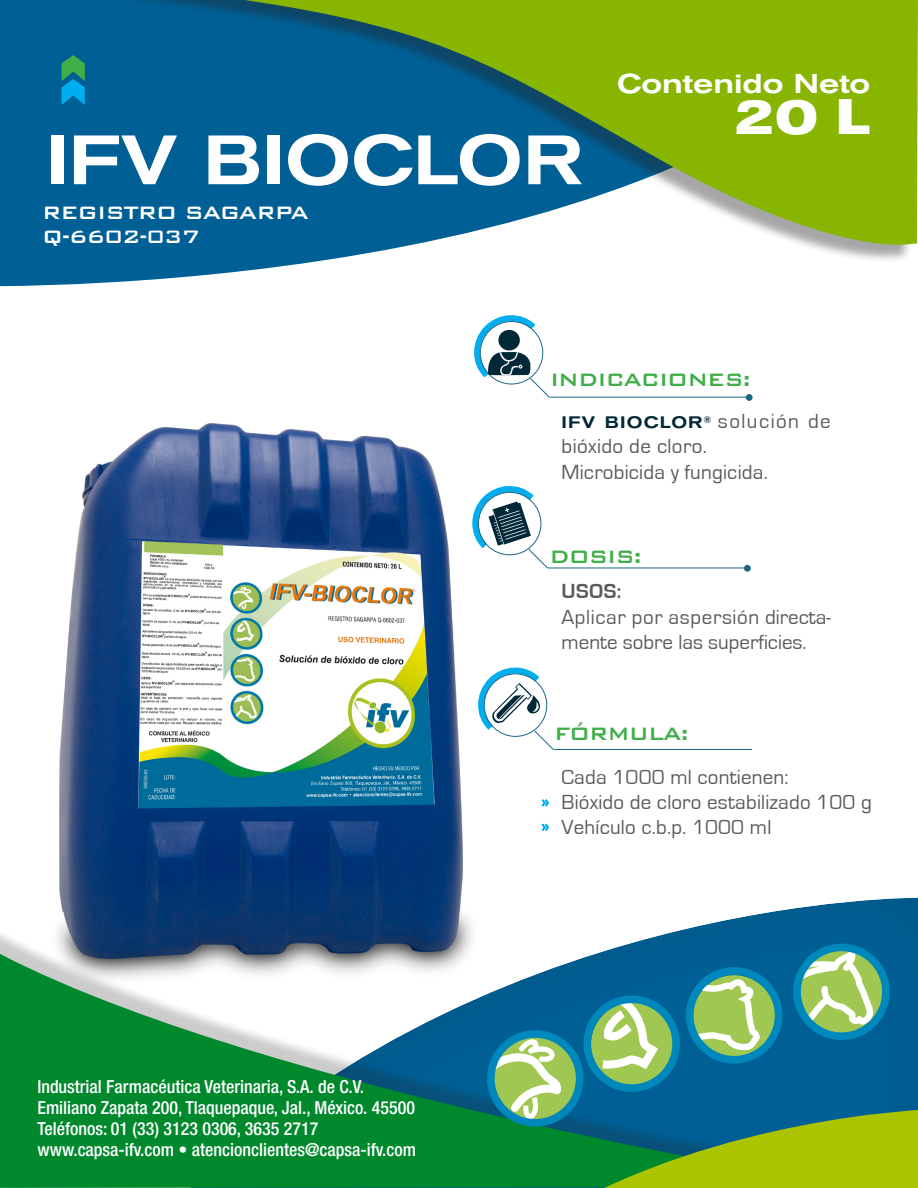
<style>
.page{position:relative;width:918px;height:1188px;background:#fff}
.page>*{position:absolute;margin:0;border:0;box-sizing:border-box;transform-origin:0 0}
.t1{font:500 expanded 69px "Akzidenz Grotesk BQ";color:#fff}
.t2{font:700 expanded 49.5px "Akzidenz Grotesk BQ";color:#fff}
.t3{font:500 expanded 27px "Akzidenz Grotesk BQ";color:#fff}
.t4{font:500 24px "Bank Gothic BT";letter-spacing:-.04em;color:#40ae49}
.t5{font:500 24px "Bank Gothic BT";letter-spacing:-.04em;color:#fff}
.t6{font:21px/25.2px "Eurostile";letter-spacing:.01em;color:#5a5a5d}
.t7{font:700 21px "Eurostile";color:#5a5a5d}
.t8{font:500 condensed 18px "Helvetica Neue LT Std";color:#fff}
.t9{font:300 18px "The Sans";color:#00aeef}
.t10{font:500 expanded 16.5px "Akzidenz Grotesk BQ";letter-spacing:.07em;color:#002837}
.s1{font-family:"Eurostile";font-weight:400;font-stretch:normal;font-size:21px;color:#5a5a5d}
</style>
<div class="page">
<img style="left:59px;top:423px;width:404px;height:498px">
<svg style="left:0;top:0;width:306px;height:287px;background:#146d9e"></svg>
<hr style="left:550px;top:397px;width:198px;height:1px;background:#1b6786">
<hr style="left:554px;top:749px;width:198px;height:1px;background:#1b6786">
<hr style="left:548px;top:568px;width:198px;height:1px;background:#1b6786">
<div style="left:746px;top:394px;width:7px;height:7px;background:#1b6786;border-radius:50%"></div>
<div style="left:744px;top:565px;width:7px;height:7px;background:#1b6786;border-radius:50%"></div>
<svg style="left:541px;top:799px;width:8px;height:8px"></svg>
<svg style="left:541px;top:823px;width:8px;height:8px"></svg>
<div style="left:107px;top:0;width:806px;height:263px;background:#231f20;opacity:.4"></div>
<svg style="left:125px;top:0;width:793px;height:261px;background:#529265"></svg>
<div style="left:160px;top:896px;width:758px;height:292px;background:#231f20;opacity:.14"></div>
<div style="left:0;top:921px;width:869px;height:262px;background:#231f20;opacity:.23"></div>
<svg style="left:0;top:941px;width:855px;height:247px;fill:#00882c"></svg>
<svg style="left:62px;top:55px;width:23px;height:50px"></svg>
<svg style="left:478px;top:667px;width:76px;height:83px"></svg>
<svg style="left:474px;top:315px;width:76px;height:83px"></svg>
<div style="left:498px;top:330px;width:22px;height:20px;background:#002837;border-radius:50%"></div>
<svg style="left:472px;top:486px;width:77px;height:83px"></svg>
<svg style="left:489px;top:943px;width:429px;height:245px;background:#489074"></svg>
<div style="left:583px;top:995px;width:97px;height:97px;border:8px solid #0088bc;border-radius:50%"></div>
<div style="left:686px;top:967px;width:96px;height:97px;border:8px solid #0088bc;border-radius:50%"></div>
<div style="left:793px;top:944px;width:97px;height:96px;border:8px solid #0088bc;border-radius:50%"></div>
<div style="left:487px;top:1030px;width:96px;height:97px;border:8px solid #0088bc;border-radius:50%"></div>
<p class="t1" style="left:46px;top:120px;width:538px">IFV BIOCLOR</p>
<p class="t5" style="left:42px;top:199px;width:268px">REGISTRO SAGARPA</p>
<p class="t5" style="left:42px;top:223px;width:160px">Q-6602-037</p>
<p class="t3" style="left:617px;top:68px;width:255px">Contenido Neto</p>
<p class="t2" style="left:733px;top:88px;width:139px">20 L</p>
<p class="t4" style="left:550px;top:367px;width:202px">INDICACIONES:</p>
<p class="t10" style="left:562px;top:413px;width:271px">IFV BIOCLOR<sup>®</sup> <span class="s1">solución de</span></p>
<p class="t6" style="left:562px;top:434px;width:147px">bióxido de cloro.</p>
<p class="t6" style="left:562px;top:460px;width:208px">Microbicida y fungicida.</p>
<p class="t4" style="left:549px;top:544px;width:94px">DOSIS:</p>
<p class="t7" style="left:562px;top:580px;width:61px">USOS:</p>
<p class="t6" style="left:562px;top:604px;width:271px">Aplicar por aspersión directa&shy;mente sobre las superficies.</p>
<p class="t8" style="left:37px;top:1076px;width:328px">Industrial Farmacéutica Veterinaria, S.A. de C.V.</p>
<p class="t8" style="left:37px;top:1097px;width:379px">Emiliano Zapata 200, Tlaquepaque, Jal., México. 45500</p>
<p class="t8" style="left:37px;top:1118px;width:283px">Teléfonos: 01 (33) 3123 0306, 3635 2717</p>
<p class="t8" style="left:37px;top:1139px;width:380px">www.capsa-ifv.com • atencionclientes@capsa-ifv.com</p>
<p class="t4" style="left:554px;top:720px;width:136px">FÓRMULA:</p>
<p class="t9" style="left:541px;top:786px;width:10px">»</p>
<p class="t9" style="left:541px;top:811px;width:10px">»</p>
<p class="t6" style="left:562px;top:765px;width:229px">Cada 1000 ml contienen:</p>
<p class="t6" style="left:562px;top:790px;width:312px">Bióxido de cloro estabilizado 100 g</p>
<p class="t6" style="left:562px;top:815px;width:211px">Vehículo c.b.p. 1000 ml</p>
</div>
